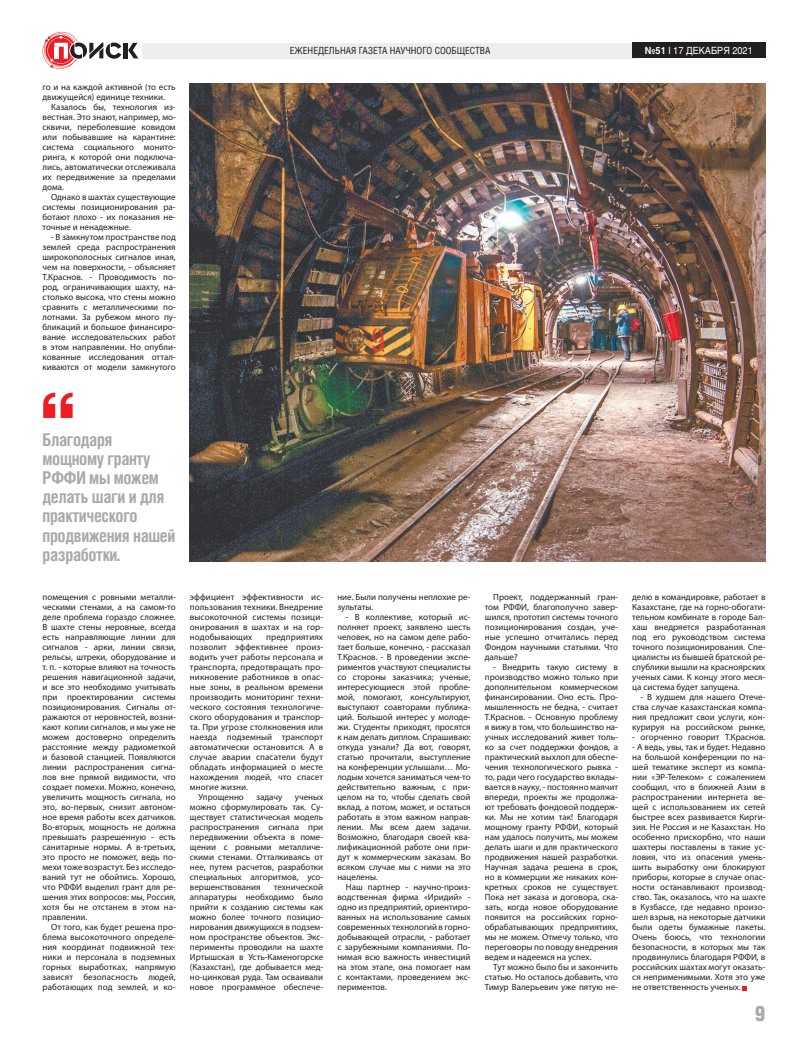
<style>
.page{position:relative;width:808px;height:1049px;background:#fff}
.page>*{position:absolute;margin:0;border:0;box-sizing:border-box;transform-origin:0 0}
.t1{font:21.1px "Helios Cond Black C";color:#a8a9ad}
.t2{font:700 17.7px/19.2px "Helios Cond C";letter-spacing:-.02em;color:#a8a9ad;scale:.96 1}
.t3{font:9.8px "Helios Cond C";color:#231f20}
.t4{font:9.8px "Helios C";color:#fff;scale:.93 1}
.t5{font:9px/10px "Myriad Pro";color:#231f20;text-align:justify}
.s1{font-weight:700}
</style>
<div class="page">
<hr style="left:124px;top:43px;width:4px;height:15px;background:#231f20">
<svg style="left:128px;top:43px;width:10px;height:15px"></svg>
<svg style="left:43px;top:32px;width:78px;height:37px"></svg>
<div style="left:142px;top:43px;width:496px;height:16px;background:#eeeeef"></div>
<div style="left:632px;top:43px;width:133px;height:15px;background:#231f20"></div>
<svg style="left:742px;top:986px;width:5px;height:4px"></svg>
<img style="left:190px;top:84px;width:575px;height:477px">
<svg style="left:43px;top:393px;width:30px;height:25px"></svg>
<p class="t5" style="left:43px;top:82px;width:135px">го и на каждой активной (то есть движущейся) единице техники.</p>
<p class="t5" style="left:43px;top:102px;width:135px;text-indent:9px">Казалось бы, технология из&shy;вестная. Это знают, например, мо&shy;сквичи, переболевшие ковидом или побывавшие на карантине: система социального монито&shy;ринга, к которой они подключа&shy;лись, автоматически отслеживала их передвижение за пределами дома.</p>
<p class="t5" style="left:43px;top:192px;width:135px;text-indent:9px">Однако в шахтах существующие системы позиционирования ра&shy;ботают плохо - их показания не&shy;точные и ненадежные.</p>
<p class="t5" style="left:43px;top:232px;width:135px;text-indent:9px">- В замкнутом пространстве под землей среда распространения широкополосных сигналов иная, чем на поверхности, - объясняет Т.Краснов. - Проводимость по&shy;род, ограничивающих шахту, на&shy;столько высока, что стены можно сравнить с металлическими по&shy;лотнами. За рубежом много пу&shy;бликаций и большое финансиро&shy;вание исследовательских работ в этом направлении. Но опубли&shy;кованные исследования оттал&shy;киваются от модели замкнутого</p>
<p class="t3" style="left:290px;top:45px;width:202px">ЕЖЕНЕДЕЛЬНАЯ ГАЗЕТА НАУЧНОГО СООБЩЕСТВА</p>
<p class="t4" style="left:645px;top:44px;width:118px"><span class="s1">№51</span> I 17 ДЕКАБРЯ 2021</p>
<h2 class="t2" style="left:43px;top:429px;width:140px">Благодаря мощному гранту<br>РФФИ мы можем делать шаги и для практического продвижения нашей разработки.</h2>
<p class="t5" style="left:43px;top:592px;width:135px">помещения с ровными металли&shy;ческими стенами, а на самом-то деле проблема гораздо сложнее.<br>В шахте стены неровные, всегда есть направляющие линии для сигналов - арки, линии связи, рельсы, штреки, оборудование и т. п. - которые влияют на точность решения навигационной задачи, и все это необходимо учитывать при проектировании системы позиционирования. Сигналы от&shy;ражаются от неровностей, возни&shy;кают копии сигналов, и мы уже не можем достоверно определить расстояние между радиометкой и базовой станцией. Появляются линии распространения сигна&shy;лов вне прямой видимости, что создает помехи. Можно, конечно, увеличить мощность сигнала, но это, во-первых, снизит автоном&shy;ное время работы всех датчиков.<br>Во-вторых, мощность не должна превышать разрешенную - есть санитарные нормы. А в-третьих, это просто не поможет, ведь по&shy;мехи тоже возрастут. Без исследо&shy;ваний тут не обойтись. Хорошо, что РФФИ выделил грант для ре&shy;шения этих вопросов: мы, Россия, хотя бы не отстанем в этом на&shy;правлении.</p>
<p class="t5" style="left:43px;top:922px;width:135px;text-indent:9px">От того, как будет решена про&shy;блема высокоточного определе&shy;ния координат подвижной тех&shy;ники и персонала в подземных горных выработках, напрямую зависят безопасность людей, работающих под землей, и ко-</p>
<p class="t5" style="left:190px;top:592px;width:135px">эффициент эффективности ис&shy;пользования техники. Внедрение высокоточной системы позици&shy;онирования в шахтах и на гор&shy;нодобывающих</p>
<p class="t5" style="left:266px;top:632px;width:58px">предприятиях</p>
<p class="t5" style="left:190px;top:642px;width:135px">позволит эффективнее произ-</p>
<p class="t5" style="left:190px;top:652px;width:135px">водить учет работы персонала и</p>
<p class="t5" style="left:190px;top:662px;width:135px">транспорта, предотвращать про-</p>
<p class="t5" style="left:190px;top:672px;width:135px">никновение работников в опас-</p>
<p class="t5" style="left:190px;top:682px;width:135px">ные зоны, в реальном времени</p>
<p class="t5" style="left:190px;top:692px;width:135px">производить мониторинг техни-</p>
<p class="t5" style="left:190px;top:702px;width:135px">ческого состояния технологиче-</p>
<p class="t5" style="left:190px;top:712px;width:135px">ского оборудования и транспор-</p>
<p class="t5" style="left:190px;top:722px;width:135px">та. При угрозе столкновения или</p>
<p class="t5" style="left:190px;top:732px;width:135px">наезда подземный транспорт</p>
<p class="t5" style="left:190px;top:742px;width:135px">автоматически остановится. А в</p>
<p class="t5" style="left:190px;top:752px;width:135px">случае аварии спасатели будут</p>
<p class="t5" style="left:190px;top:762px;width:135px">обладать информацией о месте</p>
<p class="t5" style="left:190px;top:772px;width:135px">нахождения людей, что спасет</p>
<p class="t5" style="left:190px;top:782px;width:60px">многие жизни.</p>
<p class="t5" style="left:198px;top:792px;width:47px">Упрощенно</p>
<p class="t5" style="left:256px;top:792px;width:28px">задачу</p>
<p class="t5" style="left:190px;top:792px;width:135px;text-indent:105px">ученых можно сформулировать так. Су&shy;ществует статистическая модель распространения сигнала при передвижении объекта в поме&shy;щении с ровными металличе&shy;скими стенами. Отталкиваясь от нее, путем расчетов, разработки специальных алгоритмов, усо&shy;вершенствования</p>
<p class="t5" style="left:190px;top:882px;width:135px;text-indent:84px">технической аппаратуры необходимо было прийти к созданию системы как можно более точного позицио&shy;нирования движущихся в подзем&shy;ном пространстве объектов. Экс&shy;перименты проводили на шахте Иртышская в Усть-Каменогорске (Казахстан), где добывается мед&shy;но-цинковая руда. Там осваивали новое программное обеспече-</p>
<p class="t5" style="left:337px;top:592px;width:135px">ние. Были получены неплохие ре&shy;зультаты.</p>
<p class="t5" style="left:337px;top:612px;width:135px;text-indent:9px">- В коллективе, который ис&shy;полняет проект, заявлено шесть человек, но на самом деле рабо&shy;тает больше, конечно, - рассказал Т.Краснов. - В проведении экспе&shy;риментов участвуют специалисты со стороны заказчика; ученые, интересующиеся этой пробле&shy;мой, помогают, консультируют, выступают соавторами публика&shy;ций. Большой интерес у молоде&shy;жи. Студенты приходят, просятся к нам делать диплом. Спрашиваю: откуда узнали? Да вот, говорят, статью прочитали, выступление на конференции услышали… Мо&shy;лодым хочется заниматься чем-то действительно важным, с при&shy;целом на то, чтобы сделать свой вклад, а потом, может, и остаться работать в этом важном направ&shy;лении. Мы всем даем задачи.<br>Возможно, благодаря своей ква&shy;лификационной работе они при&shy;дут к коммерческим заказам. Во всяком случае мы с ними на это нацелены.</p>
<p class="t5" style="left:337px;top:882px;width:135px;text-indent:9px">Наш партнер - научно-произ&shy;водственная фирма «Иридий» - одно из предприятий, ориентиро&shy;ванных на использование самых современных технологий в горно&shy;добывающей отрасли, - работает с зарубежными компаниями. По&shy;нимая всю важность инвестиций на этом этапе, она помогает нам с контактами, проведением экс&shy;периментов.</p>
<p class="t5" style="left:485px;top:592px;width:135px;text-indent:9px">Проект, поддержанный гран&shy;том РФФИ, благополучно завер&shy;шился, прототип системы точного позиционирования создан, уче&shy;ные успешно отчитались перед Фондом научными статьями. Что дальше?</p>
<p class="t5" style="left:485px;top:662px;width:135px;text-indent:9px">- Внедрить такую систему в производство можно только при дополнительном коммерческом финансировании. Оно есть. Про&shy;мышленность не бедна, - считает Т.Краснов. - Основную проблему я вижу в том, что большинство на&shy;учных исследований живет толь&shy;ко за счет поддержки фондов, а практический выхлоп для обеспе&shy;чения технологического рывка - то, ради чего государство вклады&shy;вается в науку, - постоянно маячит впереди, проекты же продолжа&shy;ют требовать фондовой поддерж&shy;ки. Мы не хотим так! Благодаря мощному гранту РФФИ, который нам удалось получить, мы можем делать шаги и для практического продвижения нашей разработки.<br>Научная задача решена в срок, но в коммерции же никаких кон&shy;кретных сроков не существует.<br>Пока нет заказа и договора, ска&shy;зать, когда новое оборудование появится на российских горно&shy;обрабатывающих предприятиях, мы не можем. Отмечу только, что переговоры по поводу внедрения ведем и надеемся на успех.</p>
<p class="t5" style="left:485px;top:962px;width:135px;text-indent:9px">Тут можно было бы и закончить статью. Но осталось добавить, что Тимур Валерьевич уже пятую не-</p>
<p class="t5" style="left:632px;top:592px;width:135px">делю в командировке, работает в Казахстане, где на горно-обогати&shy;тельном комбинате в городе Бал&shy;хаш внедряется разработанная под его руководством система точного позиционирования. Спе&shy;циалисты из бывшей братской ре&shy;спублики вышли на красноярских ученых сами. К концу этого меся&shy;ца система будет запущена.</p>
<p class="t5" style="left:632px;top:692px;width:135px;text-indent:9px">- В худшем для нашего Отече&shy;ства случае казахстанская компа&shy;ния предложит свои услуги, кон&shy;курируя на российском рынке,</p>
<p class="t5" style="left:632px;top:732px;width:135px">- огорченно говорит Т.Краснов.</p>
<p class="t5" style="left:632px;top:742px;width:135px">- А ведь, увы, так и будет. Недавно на большой конференции по на&shy;шей тематике эксперт из компа&shy;нии «ЭР-Телеком» с сожалением сообщил, что в ближней Азии в распространении интернета ве&shy;щей с использованием их сетей быстрее всех развивается Кирги&shy;зия. Не Россия и не Казахстан. Но особенно прискорбно, что наши шахтеры поставлены в такие ус&shy;ловия, что из опасения умень&shy;шить выработку они блокируют приборы, которые в случае опас&shy;ности останавливают производ&shy;ство. Так, оказалось, что на шахте в Кузбассе, где недавно произо&shy;шел взрыв, на некоторые датчики были одеты бумажные пакеты.<br>Очень боюсь, что технологии безопасности, в которых мы так продвинулись благодаря РФФИ, в российских шахтах могут оказать&shy;ся неприменимыми. Хотя это уже не ответственность ученых.</p>
<h1 class="t1" style="left:755px;top:1001px;width:12px">9</h1>
</div>
